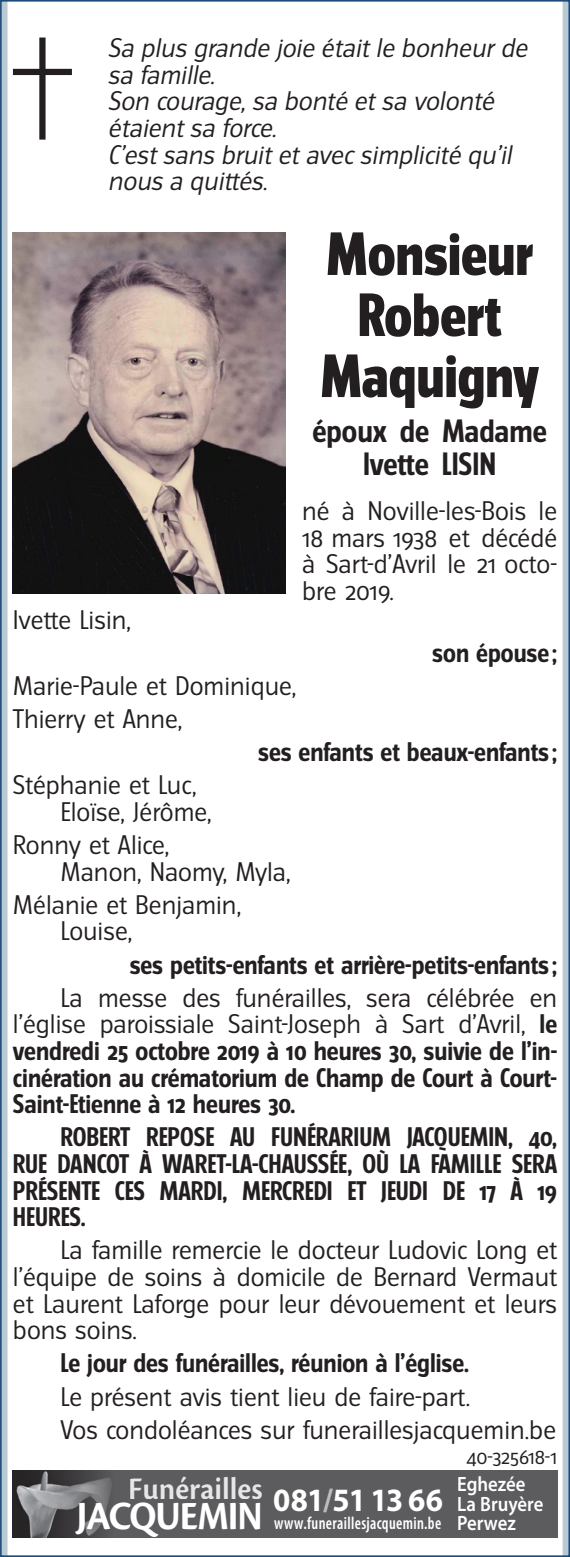
<style>
.page{position:relative;width:570px;height:1557px;background:#fff}
.page>*{position:absolute;margin:0;border:0;box-sizing:border-box;transform-origin:0 0}
.t1{font:800 54.6px/60.9px "Turmino";color:#231f20;text-align:center}
.t2{font:700 41.7px "Cronos Pro";letter-spacing:-.025em;color:#fff;scale:.91 1}
.t3{font:600 32.7px "Cronos Pro";color:#fff;scale:.95 1}
.t4{font:700 28.8px/32.1px "Turmino";color:#231f20;text-align:center}
.t5{font:700 24px/26.7px "Turmino";color:#231f20;text-align:justify}
.t6{font:24px/26.7px "Turmino";color:#231f20}
.t7{font:italic 24px/26.7px "Turmino";color:#231f20}
.t8{font:600 20.7px/19.2px "Myriad Pro";color:#fff;scale:.9 1}
.t9{font:19.2px "Turmino";letter-spacing:-.015em;color:#231f20}
.t10{font:600 condensed 17.7px "Myriad Pro";letter-spacing:.02em;color:#fff;scale:.89 1}
.s1{font-weight:400}
</style>
<div class="page">
<svg style="left:0;top:0;width:8px;height:1556px;background:#9db3c4"></svg>
<div style="left:562px;top:0;width:8px;height:1556px;background:#bacad5"></div>
<svg style="left:13px;top:38px;width:59px;height:102px"></svg>
<div style="left:13px;top:1469px;width:544px;height:68px;background:#5c5c5f"></div>
<img style="left:13px;top:1469px;width:101px;height:68px">
<img style="left:13px;top:233px;width:272px;height:360px">
<p class="t7" style="left:108px;top:35px;width:426px">Sa plus grande joie était le bonheur de sa famille.<br>Son courage, sa bonté et sa volonté étaient sa force.<br>C’est sans bruit et avec simplicité qu’il nous a quittés.</p>
<h1 class="t1" style="left:320px;top:224px;width:220px">Monsieur<br>Robert<br>Maquigny</h1>
<p class="t4" style="left:312px;top:415px;width:236px">époux de Madame<br>Ivette LISIN</p>
<p class="t6" style="left:302px;top:497px;width:256px;text-align:justify">né à Noville-les-Bois le 18 mars 1938 et décédé à Sart-d’Avril le 21 octo&shy;bre 2019.</p>
<p class="t6" style="left:13px;top:606px;width:119px">Ivette Lisin,</p>
<p class="t5" style="left:432px;top:639px;width:126px">son épouse ;</p>
<p class="t6" style="left:13px;top:669px;width:285px;line-height:33px">Marie-Paule et Dominique,<br>Thierry et Anne,</p>
<p class="t5" style="left:258px;top:738px;width:300px">ses enfants et beaux-enfants ;</p>
<p class="t6" style="left:60px;top:771px;width:153px;text-indent:-47px">Stéphanie et Luc,<br>Eloïse, Jérôme,</p>
<p class="t6" style="left:60px;top:831px;width:231px;text-indent:-47px">Ronny et Alice,<br>Manon, Naomy, Myla,</p>
<p class="t6" style="left:60px;top:891px;width:182px;text-indent:-47px">Mélanie et Benjamin,<br>Louise,</p>
<p class="t5" style="left:130px;top:951px;width:429px">ses petits-enfants et arrière-petits-enfants ;</p>
<p class="t5" style="left:13px;top:984px;width:546px;text-indent:47px"><span class="s1">La messe des funérailles, sera célébrée en l’église paroissiale Saint-Joseph à Sart d’Avril,</span> le vendredi 25 octobre 2019 à 10 heures 30, suivie de l’in&shy;cinération au crématorium de Champ de Court à Court-Saint-Etienne à 12 heures 30.</p>
<p class="t5" style="left:13px;top:1123px;width:545px;text-indent:47px">ROBERT REPOSE AU FUNÉRARIUM JACQUEMIN, 40, RUE DANCOT À WARET-LA-CHAUSSÉE, OÙ LA FAMILLE SERA PRÉSENTE CES MARDI, MERCREDI ET JEUDI DE 17 À 19<br>HEURES.</p>
<p class="t6" style="left:13px;top:1236px;width:545px;text-align:justify;text-indent:47px">La famille remercie le docteur Ludovic Long et l’équipe de soins à domicile de Bernard Vermaut et Laurent Laforge pour leur dévouement et leurs bons soins.</p>
<p class="t5" style="left:60px;top:1349px;width:410px">Le jour des funérailles, réunion à l’église.</p>
<p class="t6" style="left:60px;top:1379px;width:497px;line-height:33px">Le présent avis tient lieu de faire-part.<br>Vos condoléances sur funeraillesjacquemin.be</p>
<p class="t9" style="left:466px;top:1444px;width:92px">40‑325618‑1</p>
<h3 class="t3" style="left:129px;top:1469px;width:142px">Funérailles</h3>
<p class="t8" style="left:457px;top:1474px;width:97px">Eghezée<br>La Bruyère<br>Perwez</p>
<h2 class="t2" style="left:77px;top:1491px;width:404px">JACQUEMIN <sup>081</sup><sup>/</sup><sup>51</sup> <sup>13</sup> <sup>66</sup></h2>
<p class="t10" style="left:274px;top:1513px;width:189px">www.funeraillesjacquemin.be</p>
</div>
